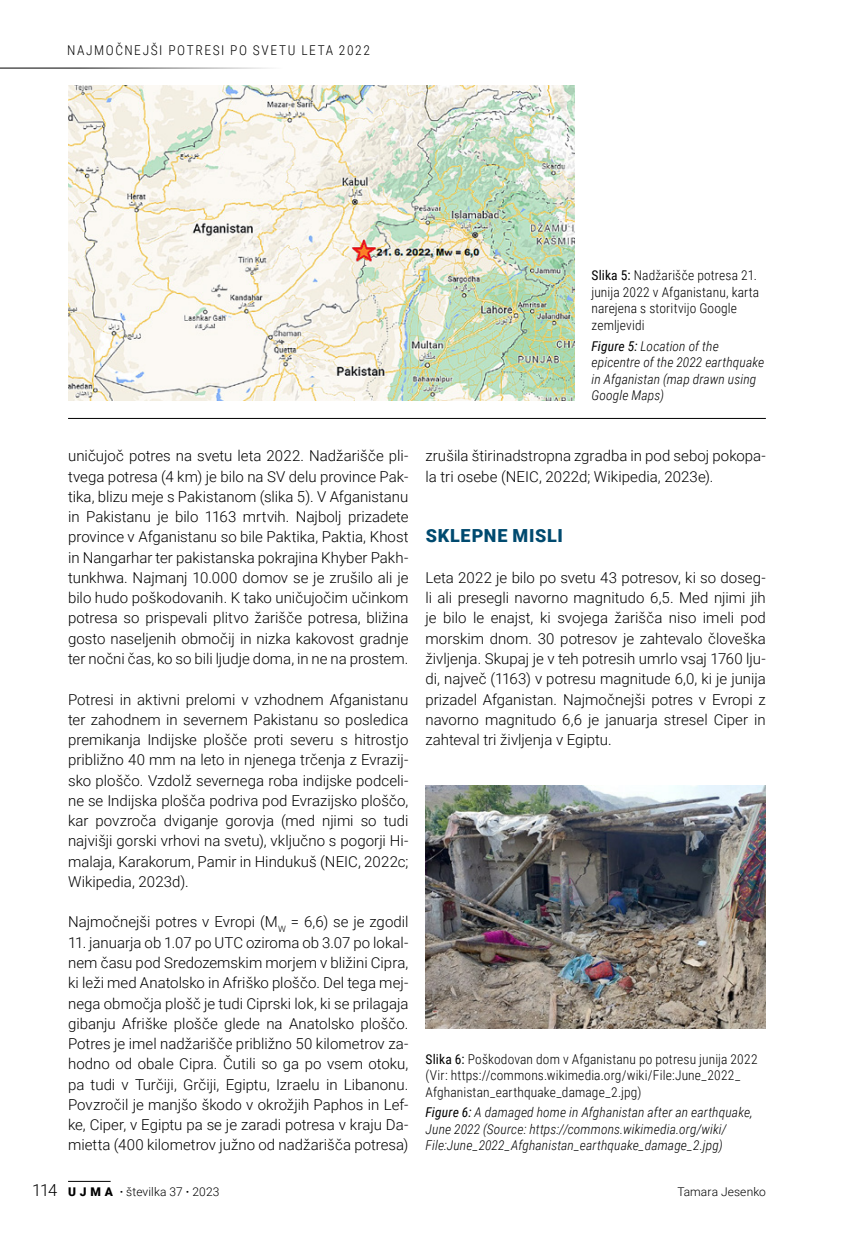
<style>
.page{position:relative;width:851px;height:1234px;background:#fff}
.page>*{position:absolute;margin:0;border:0;box-sizing:border-box;transform-origin:0 0}
._01_Naslov_Mo__12_bl{font:900 18px "Roboto";letter-spacing:.04em;color:#004a6f}
._00_normal_10pt_SLO{font:300 15px/20.2px "Roboto";color:#000;text-align:justify}
._06_podpis_pod_sliko{font:italic 300 13.5px/16.5px "Roboto Condensed";letter-spacing:.01em;color:#000}
._06_podpis_pod_sliko-2{font:300 13.5px/16.5px "Roboto Condensed";letter-spacing:.01em;color:#000}
._06_podpis_pod_sliko-3{font:300 13.5px "Roboto Condensed";letter-spacing:.125em;color:#000}
.t1{font:300 12px "Roboto";letter-spacing:.01em;color:#000}
.s1{font-weight:400}
.s2{font-size:16.5px}
.s3{font-weight:900}
.s4{font-weight:700}
</style>
<div class="page">
<img style="left:425px;top:785px;width:340px;height:243px">
<img style="left:68px;top:85px;width:506px;height:315px">
<hr style="left:68px;top:418px;width:697px;height:1px;background:#000">
<hr style="left:0;top:68px;width:285px;height:1px;background:#000">
<hr style="left:68px;top:1180px;width:43px;height:1px;background:#000">
<p class="_06_podpis_pod_sliko-3" style="left:67px;top:41px;width:304px">NAJMOČNEJŠI POTRESI PO SVETU LETA 2022</p>
<p class="_06_podpis_pod_sliko-2" style="left:591px;top:267px;width:169px"><span class="s1">Slika 5:</span> Nadžarišče potresa 21. junija 2022 v Afganistanu, karta narejena s storitvijo Google zemljevidi</p>
<p class="_06_podpis_pod_sliko" style="left:591px;top:337px;width:174px"><span class="s1">Figure 5:</span> Location of the epicentre of the 2022 earthquake in Afganistan (map drawn using<br>Google Maps)</p>
<p class="_00_normal_10pt_SLO" style="left:68px;top:445px;width:342px">uničujoč potres na svetu leta 2022. Nadžarišče pli&shy;tvega potresa (4 km) je bilo na SV delu province Pak&shy;tika, blizu meje s Pakistanom (slika 5). V Afganistanu in Pakistanu je bilo 1163 mrtvih. Najbolj prizadete province v Afganistanu so bile Paktika, Paktia, Khost in Nangarhar ter pakistanska pokrajina Khyber Pakh&shy;tunkhwa. Najmanj 10.000 domov se je zrušilo ali je bilo hudo poškodovanih. K tako uničujočim učinkom potresa so prispevali plitvo žarišče potresa, bližina gosto naseljenih območij in nizka kakovost gradnje ter nočni čas, ko so bili ljudje doma, in ne na prostem.</p>
<p class="_00_normal_10pt_SLO" style="left:68px;top:688px;width:342px">Potresi in aktivni prelomi v vzhodnem Afganistanu ter zahodnem in severnem Pakistanu so posledica premikanja Indijske plošče proti severu s hitrostjo približno 40 mm na leto in njenega trčenja z Evrazij&shy;sko ploščo. Vzdolž severnega roba indijske podceli&shy;ne se Indijska plošča podriva pod Evrazijsko ploščo, kar povzroča dviganje gorovja (med njimi so tudi najvišji gorski vrhovi na svetu), vključno s pogorji Hi&shy;malaja, Karakorum, Pamir in Hindukuš (NEIC, 2022c; Wikipedia, 2023d).</p>
<p class="_00_normal_10pt_SLO" style="left:68px;top:911px;width:342px">Najmočnejši potres v Evropi (M<sub>W</sub> = 6,6) se je zgodil</p>
<p class="_00_normal_10pt_SLO" style="left:68px;top:931px;width:342px">11. januarja ob 1.07 po UTC oziroma ob 3.07 po lokal&shy;nem času pod Sredozemskim morjem v bližini Cipra, ki leži med Anatolsko in Afriško ploščo. Del tega mej&shy;nega območja plošč je tudi Ciprski lok, ki se prilagaja gibanju Afriške plošče glede na Anatolsko ploščo.<br>Potres je imel nadžarišče približno 50 kilometrov za&shy;hodno od obale Cipra. Čutili so ga po vsem otoku, pa tudi v Turčiji, Grčiji, Egiptu, Izraelu in Libanonu.<br>Povzročil je manjšo škodo v okrožjih Paphos in Lef&shy;ke, Ciper, v Egiptu pa se je zaradi potresa v kraju Da&shy;mietta (400 kilometrov južno od nadžarišča potresa)</p>
<p class="t1" style="left:32px;top:1183px;width:189px"><span class="s2">114</span> <span class="s3">U J M A</span> <span class="s4">·</span> številka 37 <span class="s4">·</span> 2023</p>
<p class="_00_normal_10pt_SLO" style="left:425px;top:445px;width:342px">zrušila štirinadstropna zgradba in pod seboj pokopa&shy;la tri osebe (NEIC, 2022d; Wikipedia, 2023e).</p>
<p class="_01_Naslov_Mo__12_bl" style="left:426px;top:523px;width:138px">SKLEPNE MISLI</p>
<p class="_00_normal_10pt_SLO" style="left:425px;top:567px;width:342px">Leta 2022 je bilo po svetu 43 potresov, ki so doseg&shy;li ali presegli navorno magnitudo 6,5. Med njimi jih je bilo le enajst, ki svojega žarišča niso imeli pod morskim dnom. 30 potresov je zahtevalo človeška življenja. Skupaj je v teh potresih umrlo vsaj 1760 lju&shy;di, največ (1163) v potresu magnitude 6,0, ki je junija prizadel Afganistan. Najmočnejši potres v Evropi z navorno magnitudo 6,6 je januarja stresel Ciper in zahteval tri življenja v Egiptu.</p>
<p class="_06_podpis_pod_sliko-2" style="left:425px;top:1049px;width:333px"><span class="s1">Slika 6:</span> Poškodovan dom v Afganistanu po potresu junija 2022 (Vir: https://commons.wikimedia.org/wiki/File:June_2022_<br>Afghanistan_earthquake_damage_2.jpg)</p>
<p class="_06_podpis_pod_sliko" style="left:425px;top:1103px;width:329px"><span class="s1">Figure 6:</span> A damaged home in Afghanistan after an earthquake,<br>June 2022 (Source: https://commons.wikimedia.org/wiki/<br>File:June_2022_Afghanistan_earthquake_damage_2.jpg)</p>
<p class="t1" style="left:677px;top:1183px;width:90px">Tamara Jesenko</p>
</div>
